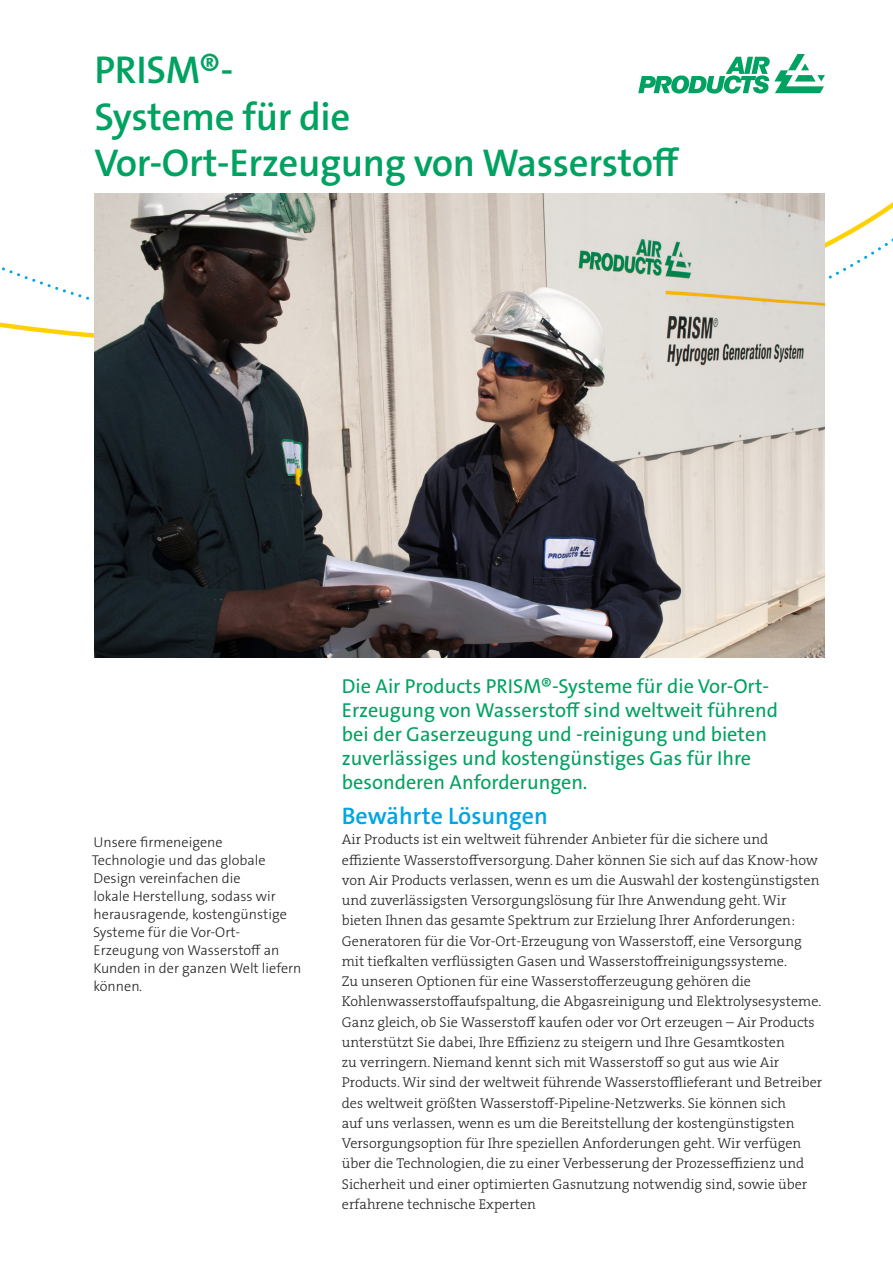
<style>
.page{position:relative;width:893px;height:1263px;background:#fff}
.page>*{position:absolute;margin:0;border:0;box-sizing:border-box;transform-origin:0 0}
.Main_headline{font:600 39px/46.8px "The Sans LF";letter-spacing:-.01em;color:#00a261}
.Subhead_level_1{font:600 24px "The Sans LF";color:#00a5e3}
.Intro_body_copy{font:20.25px/24px "The Sans LF";color:#00a261}
.Body_copy{font:14.25px/20.2px "The Serif LP3 Lig";color:#231f20}
.Body_copy-2{font:300 14.25px/18px "The Sans LF";color:#231f20}
</style>
<div class="page">
<svg style="left:0;top:208px;width:893px;height:130px"></svg>
<img style="left:94px;top:193px;width:731px;height:464px">
<svg style="left:638px;top:54px;width:187px;height:40px"></svg>
<p class="Main_headline" style="left:94px;top:47px;width:586px">PRISM®-<br>Systeme für die<br>Vor-Ort-Erzeugung von Wasserstoff</p>
<p class="Body_copy-2" style="left:92px;top:833px;width:211px">Unsere firmeneigene<br>Technologie und das globale<br>Design vereinfachen die<br>lokale Herstellung, sodass wir herausragende, kostengünstige<br>Systeme für die Vor-Ort-<br>Erzeugung von Wasserstoff an<br>Kunden in der ganzen Welt liefern können.</p>
<p class="Intro_body_copy" style="left:342px;top:674px;width:438px">Die Air Products PRISM®-Systeme für die Vor-Ort-Erzeugung von Wasserstoff sind weltweit führend bei der Gaserzeugung und -reinigung und bieten zuverlässiges und kostengünstiges Gas für Ihre besonderen Anforderungen.</p>
<p class="Subhead_level_1" style="left:342px;top:801px;width:208px">Bewährte Lösungen</p>
<p class="Body_copy" style="left:342px;top:829px;width:481px">Air Products ist ein weltweit führender Anbieter für die sichere und effiziente Wasserstoffversorgung. Daher können Sie sich auf das Know-how von Air Products verlassen, wenn es um die Auswahl der kostengünstigsten und zuverlässigsten Versorgungslösung für Ihre Anwendung geht. Wir bieten Ihnen das gesamte Spektrum zur Erzielung Ihrer Anforderungen:<br>Generatoren für die Vor-Ort-Erzeugung von Wasserstoff, eine Versorgung mit tiefkalten verflüssigten Gasen und Wasserstoffreinigungssysteme.<br>Zu unseren Optionen für eine Wasserstofferzeugung gehören die Kohlenwasserstoffaufspaltung, die Abgasreinigung und Elektrolysesysteme.</p>
<p class="Body_copy" style="left:342px;top:1012px;width:482px">Ganz gleich, ob Sie Wasserstoff kaufen oder vor Ort erzeugen – Air Products unterstützt Sie dabei, Ihre Effizienz zu steigern und Ihre Gesamtkosten<br>zu verringern. Niemand kennt sich mit Wasserstoff so gut aus wie Air Products. Wir sind der weltweit führende Wasserstofflieferant und Betreiber des weltweit größten Wasserstoff-Pipeline-Netzwerks. Sie können sich<br>auf uns verlassen, wenn es um die Bereitstellung der kostengünstigsten Versorgungsoption für Ihre speziellen Anforderungen geht. Wir verfügen über die Technologien, die zu einer Verbesserung der Prozesseffizienz und Sicherheit und einer optimierten Gasnutzung notwendig sind, sowie über erfahrene technische Experten</p>
</div>
